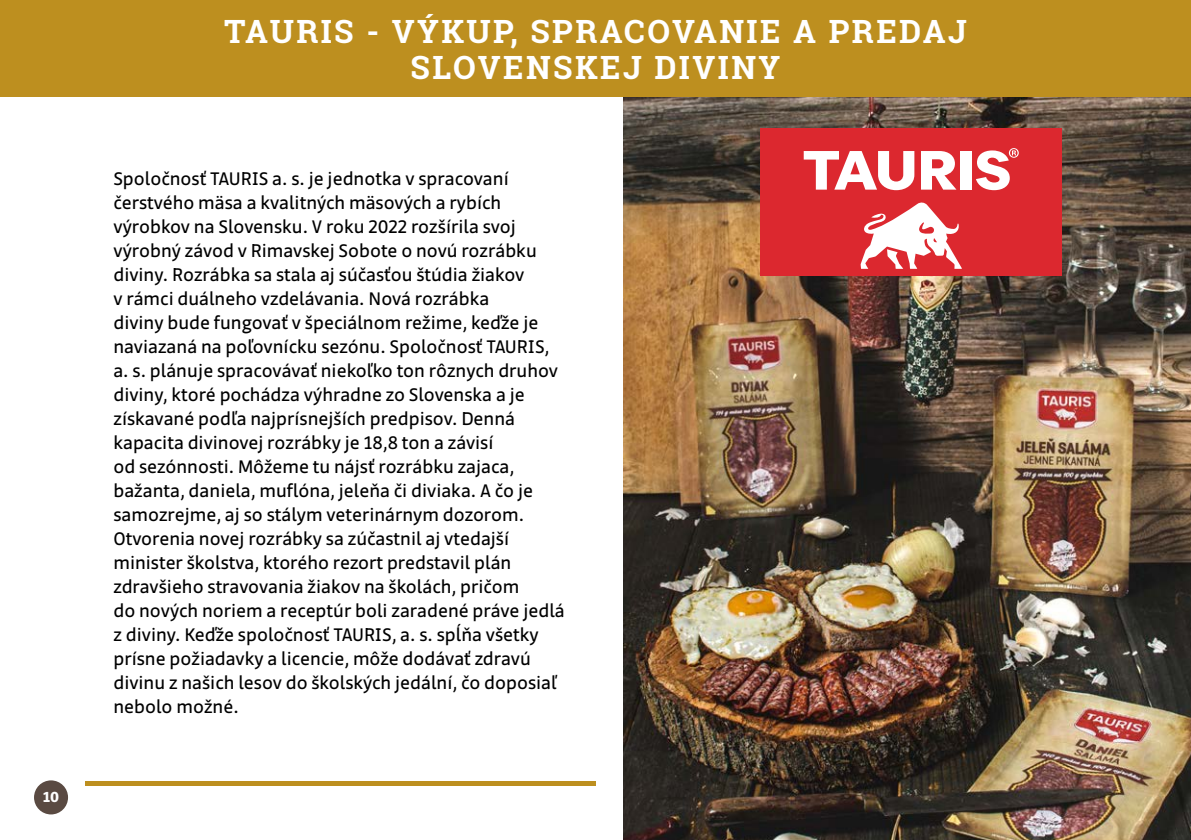
<style>
.page{position:relative;width:1191px;height:840px;background:#fff}
.page>*{position:absolute;margin:0;border:0;box-sizing:border-box;transform-origin:0 0}
.t1{font:700 32px/36px "Roboto Slab";letter-spacing:.075em;color:#fff;text-align:center}
.t2{font:20px/24px "Jali Latin Variable";color:#000}
.t3{font:16px "Jali Latin Variable";color:#fff}
</style>
<div class="page">
<img style="left:624px;top:96px;width:567px;height:743px">
<hr style="left:85px;top:781px;width:510px;height:3px;background:#bd8f1f">
<div style="left:761px;top:129px;width:300px;height:147px;background:#dc282f"></div>
<svg style="left:803px;top:151px;width:111px;height:39px"></svg>
<svg style="left:921px;top:151px;width:35px;height:38px"></svg>
<div style="left:960px;top:151px;width:11px;height:38px;background:#fff"></div>
<svg style="left:976px;top:148px;width:42px;height:42px"></svg>
<svg style="left:860px;top:202px;width:102px;height:67px"></svg>
<div style="left:0;top:0;width:1191px;height:96px;background:#bd8f1f"></div>
<div style="left:34px;top:780px;width:34px;height:34px;background:#5a4a42;border-radius:50%"></div>
<p class="t3" style="left:43px;top:785px;width:18px">10</p>
<h1 class="t1" style="left:224px;top:13px;width:744px">TAURIS - VÝKUP, SPRACOVANIE A PREDAJ<br>SLOVENSKEJ DIVINY</h1>
<p class="t2" style="left:113px;top:166px;width:453px">Spoločnosť TAURIS a. s. je jednotka v spracovaní čerstvého mäsa a kvalitných mäsových a rybích výrobkov na Slovensku. V roku 2022 rozšírila svoj výrobný závod v Rimavskej Sobote o novú rozrábku diviny. Rozrábka sa stala aj súčasťou štúdia žiakov<br>v rámci duálneho vzdelávania. Nová rozrábka<br>diviny bude fungovať v špeciálnom režime, keďže je naviazaná na poľovnícku sezónu. Spoločnosť TAURIS, a. s. plánuje spracovávať niekoľko ton rôznych druhov diviny, ktoré pochádza výhradne zo Slovenska a je získavané podľa najprísnejších predpisov. Denná kapacita divinovej rozrábky je 18,8 ton a závisí<br>od sezónnosti. Môžeme tu nájsť rozrábku zajaca, bažanta, daniela, muflóna, jeleňa či diviaka. A čo je samozrejme, aj so stálym veterinárnym dozorom.<br>Otvorenia novej rozrábky sa zúčastnil aj vtedajší minister školstva, ktorého rezort predstavil plán zdravšieho stravovania žiakov na školách, pričom<br>do nových noriem a receptúr boli zaradené práve jedlá z diviny. Keďže spoločnosť TAURIS, a. s. spĺňa všetky prísne požiadavky a licencie, môže dodávať zdravú divinu z našich lesov do školských jedální, čo doposiaľ nebolo možné.</p>
</div>
